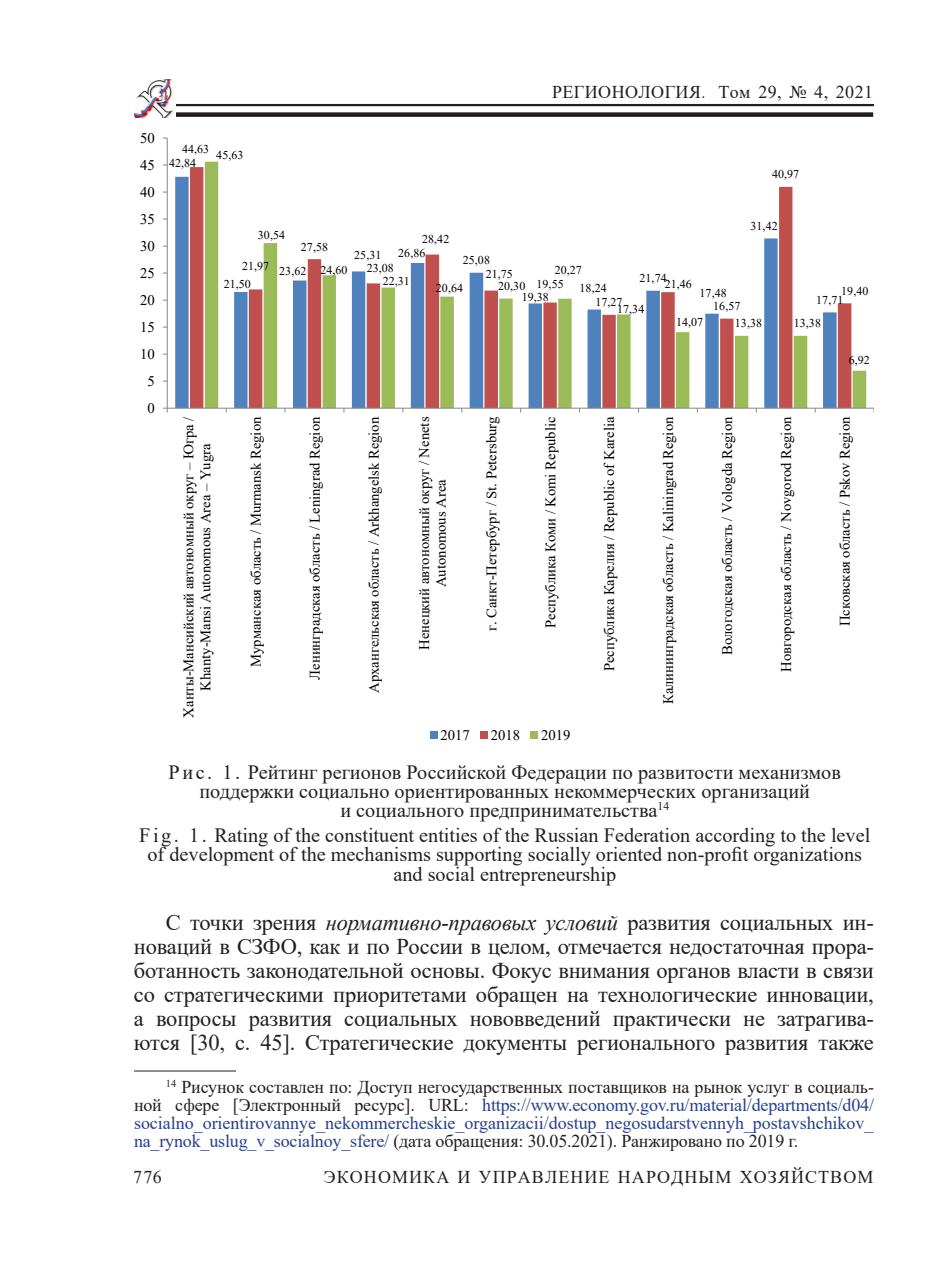
<style>
.page{position:relative;width:925px;height:1276px;background:#fff}
.page>*{position:absolute;margin:0;border:0;box-sizing:border-box;transform-origin:0 0}
.t1{font:22.5px/24.1px "Times New Roman";letter-spacing:-.01em;color:#231f20;text-align:justify}
.t2{font:20.25px/19.1px "Times New Roman";color:#231f20;text-align:center}
.сноска{font:18px/18px "Times New Roman";letter-spacing:-.01em;color:#253f8e;text-align:justify}
.t3{font:18px "Times New Roman";letter-spacing:.06em;color:#231f20}
.t4{font:18px "Times New Roman";letter-spacing:.025em;color:#231f20}
.t5{font:14.62px/16.7px "Times New Roman";color:#000;text-align:center}
.t6{font:11.92px "Times New Roman";letter-spacing:.005em;color:#000}
.s1{font-size:15.75px}
.s2{font-style:italic}
.s3{color:#231f20}
</style>
<div class="page">
<hr style="left:176px;top:104px;width:698px;height:2px;background:#231f20">
<div style="left:176px;top:112px;width:697px;height:5px;background:#231f20"></div>
<img style="left:135px;top:79px;width:39px;height:38px">
<hr style="left:134px;top:1070px;width:102px;height:1px;background:#231f20">
<svg style="left:175px;top:177px;width:15px;height:231px;background:#618ec3"></svg>
<svg style="left:190px;top:167px;width:15px;height:241px;background:#c5625e"></svg>
<svg style="left:205px;top:162px;width:661px;height:246px"></svg>
<hr style="left:167px;top:138px;width:1px;height:270px;background:#868686">
<hr style="left:167px;top:408px;width:707px;height:1px;background:#868686">
<div style="left:430px;top:731px;width:7px;height:7px;background:#4f81bd"></div>
<div style="left:480px;top:731px;width:8px;height:7px;background:#c0504d"></div>
<div style="left:531px;top:731px;width:7px;height:7px;background:#9bbb59"></div>
<p class="t5" style="left:140px;top:129px;width:16px">50</p>
<p class="t5" style="left:140px;top:156px;width:16px">45</p>
<p class="t5" style="left:140px;top:183px;width:16px">40</p>
<p class="t5" style="left:140px;top:210px;width:16px">35</p>
<p class="t5" style="left:140px;top:237px;width:16px">30</p>
<p class="t5" style="left:140px;top:264px;width:16px">25</p>
<p class="t5" style="left:140px;top:291px;width:16px">20</p>
<p class="t5" style="left:140px;top:318px;width:16px">15</p>
<p class="t5" style="left:140px;top:345px;width:16px">10</p>
<p class="t5" style="left:147px;top:372px;width:9px">5</p>
<p class="t5" style="left:147px;top:399px;width:9px">0</p>
<p class="t4" style="left:552px;top:80px;width:323px">РЕГИОНОЛОГИЯ<span class="s1">.</span> Том 29, № 4, 2021</p>
<p class="t6" style="left:182px;top:141px;width:29px">44,63</p>
<p class="t6" style="left:169px;top:154px;width:29px">42,84</p>
<p class="t6" style="left:216px;top:146px;width:29px">45,63</p>
<p class="t6" style="left:772px;top:166px;width:29px">40,97</p>
<p class="t6" style="left:258px;top:226px;width:29px">30,54</p>
<p class="t6" style="left:422px;top:231px;width:29px">28,42</p>
<p class="t6" style="left:301px;top:238px;width:29px">27,58</p>
<p class="t6" style="left:354px;top:246px;width:29px">25,31</p>
<p class="t6" style="left:398px;top:245px;width:29px">26,86</p>
<p class="t6" style="left:463px;top:252px;width:29px">25,08</p>
<p class="t6" style="left:242px;top:257px;width:29px">21,97</p>
<p class="t6" style="left:367px;top:260px;width:29px">23,08</p>
<p class="t6" style="left:320px;top:261px;width:29px">24,60</p>
<p class="t6" style="left:555px;top:262px;width:29px">20,27</p>
<p class="t6" style="left:279px;top:262px;width:29px">23,62</p>
<p class="t6" style="left:486px;top:265px;width:29px">21,75</p>
<p class="t6" style="left:639px;top:270px;width:29px">21,74</p>
<p class="t6" style="left:383px;top:272px;width:29px">22,31</p>
<p class="t6" style="left:224px;top:275px;width:29px">21,50</p>
<p class="t6" style="left:665px;top:275px;width:29px">21,46</p>
<p class="t6" style="left:536px;top:276px;width:29px">19,55</p>
<p class="t6" style="left:436px;top:280px;width:29px">20,64</p>
<p class="t6" style="left:498px;top:277px;width:29px">20,30</p>
<p class="t6" style="left:579px;top:280px;width:29px">18,24</p>
<p class="t6" style="left:522px;top:288px;width:29px">19,38</p>
<p class="t6" style="left:595px;top:294px;width:29px">17,27</p>
<p class="t6" style="left:617px;top:301px;width:29px">17,34</p>
<p class="t6" style="left:699px;top:284px;width:29px">17,48</p>
<p class="t6" style="left:713px;top:298px;width:29px">16,57</p>
<p class="t6" style="left:750px;top:217px;width:29px">31,42</p>
<p class="t6" style="left:841px;top:282px;width:29px">19,40</p>
<p class="t6" style="left:816px;top:291px;width:29px">17,71</p>
<p class="t6" style="left:676px;top:314px;width:29px">14,07</p>
<p class="t6" style="left:735px;top:315px;width:29px">13,38</p>
<p class="t6" style="left:794px;top:315px;width:29px">13,38</p>
<p class="t6" style="left:849px;top:351px;width:23px">6,92</p>
<p class="t5" style="left:180px;top:717px;width:302px;rotate:-90deg">Ханты-Мансийский автономный округ – Югра /<br>Khanty-Mansi Autonomous Area – Yugra</p>
<p class="t5" style="left:247px;top:667px;width:252px;rotate:-90deg">Мурманская область / Murmansk Region</p>
<p class="t5" style="left:306px;top:679px;width:264px;rotate:-90deg">Ленинградская область / Leningrad Region</p>
<p class="t5" style="left:365px;top:693px;width:278px;rotate:-90deg">Архангельская область / Arkhangelsk Region</p>
<p class="t5" style="left:415px;top:650px;width:235px;rotate:-90deg">Ненецкий автономный округ / Nenets<br>Autonomous Area</p>
<p class="t5" style="left:483px;top:631px;width:216px;rotate:-90deg">г. Санкт-Петербург / St. Petersburg</p>
<p class="t5" style="left:542px;top:628px;width:213px;rotate:-90deg">Республика Коми / Komi Republic</p>
<p class="t5" style="left:600px;top:671px;width:256px;rotate:-90deg">Республика Карелия / Republic of Karelia</p>
<p class="t5" style="left:659px;top:704px;width:289px;rotate:-90deg">Калининградская область / Kaliningrad Region</p>
<p class="t5" style="left:718px;top:655px;width:240px;rotate:-90deg">Вологодская область / Vologda Region</p>
<p class="t5" style="left:777px;top:672px;width:256px;rotate:-90deg">Новгородская область / Novgorod Region</p>
<p class="t5" style="left:836px;top:626px;width:211px;rotate:-90deg">Псковская область / Pskov Region</p>
<p class="t5" style="left:440px;top:726px;width:31px">2017</p>
<p class="t5" style="left:491px;top:726px;width:31px">2018</p>
<p class="t5" style="left:541px;top:726px;width:31px">2019</p>
<p class="t2" style="left:169px;top:761px;width:674px">Р и с. 1 . Рейтинг регионов Российской Федерации по развитости механизмов поддержки социально ориентированных некоммерческих организаций<br>и социального предпринимательства<sup>14</sup></p>
<p class="t2" style="left:139px;top:825px;width:732px">F ig . 1 . Rating of the constituent entities of the Russian Federation according to the level of development of the mechanisms supporting socially oriented non-profit organizations and social entrepreneurship</p>
<p class="t1" style="left:134px;top:909px;width:741px;text-indent:32px">С точки зрения <span class="s2">нормативно-правовых условий</span> развития социальных ин&shy;новаций в СЗФО, как и по России в целом, отмечается недостаточная прора&shy;ботанность законодательной основы. Фокус внимания органов власти в связи со стратегическими приоритетами обращен на технологические инновации, а вопросы развития социальных нововведений практически не затрагива&shy;ются [30, с. 45]. Стратегические документы регионального развития также</p>
<p class="сноска" style="left:134px;top:1077px;width:741px;text-indent:32px"><sup>14</sup> <span class="s3">Рисунок составлен по: Доступ негосударственных поставщиков на рынок услуг в социаль&shy;ной сфере [Электронный ресурс]. URL:</span> https://www.economy.gov.ru/material/departments/d04/ socialno_orientirovannye_nekommercheskie_organizacii/dostup_negosudarstvennyh_postavshchikov_ na_rynok_uslug_v_socialnoy_sfere/ <span class="s3">(дата обращения: 30.05.2021). Ранжировано по 2019 г.</span></p>
<p class="t3" style="left:134px;top:1164px;width:29px">776</p>
<p class="t3" style="left:324px;top:1164px;width:551px">ЭКОНОМИКА И УПРАВЛЕНИЕ НАРОДНЫМ ХОЗЯЙСТВОМ</p>
</div>
